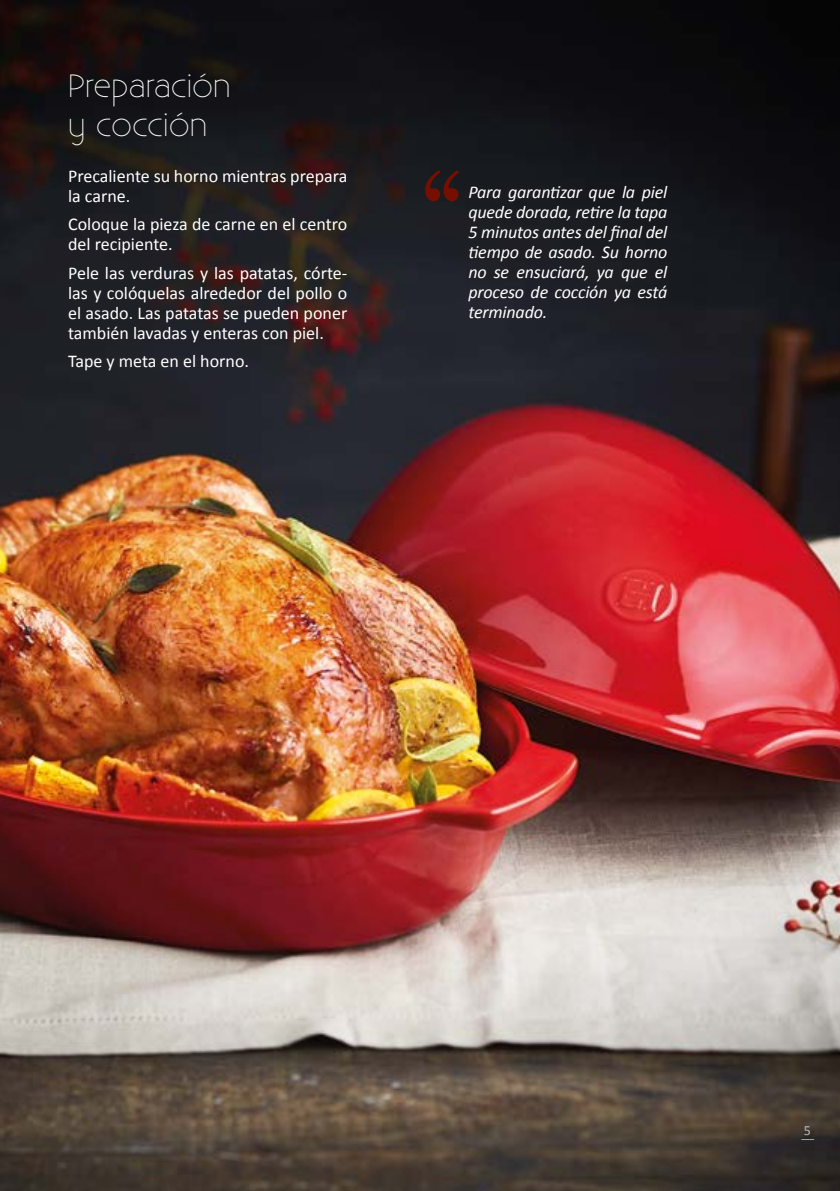
<style>
.page{position:relative;width:840px;height:1191px;background:#fff}
.page>*{position:absolute;margin:0;border:0;box-sizing:border-box;transform-origin:0 0}
.t1{font:300 32px/39.6px "Existence";color:#fff}
.t2{font:18px/20px "Calibri";color:#fff}
.t3{font:italic 18px/20px "Calibri";letter-spacing:-.01em;color:#fff;text-align:justify}
.t4{font:14px "Calibri";color:#b0bdc4}
</style>
<div class="page">
<img style="left:0;top:0;width:839px;height:1191px">
<svg style="left:801px;top:1139px;width:12px;height:1px"></svg>
<svg style="left:425px;top:170px;width:34px;height:31px"></svg>
<h1 class="t1" style="left:68px;top:64px;width:164px">Preparación y cocción</h1>
<p class="t2" style="left:68px;top:166px;width:280px">Precaliente su horno mientras prepara la carne.</p>
<p class="t2" style="left:68px;top:214px;width:280px">Coloque la pieza de carne en el centro del recipiente.</p>
<p class="t2" style="left:68px;top:263px;width:280px;text-align:justify">Pele las verduras y las patatas, córte&shy;las y colóquelas alrededor del pollo o el asado. Las patatas se pueden poner también lavadas y enteras con piel.</p>
<p class="t2" style="left:68px;top:351px;width:182px">Tape y meta en el horno.</p>
<p class="t3" style="left:468px;top:181px;width:200px">Para garantizar que la piel quede dorada, retire la tapa 5 minutos antes del final del tiempo de asado. Su horno no se ensuciará, ya que el proceso de cocción ya está terminado.</p>
<p class="t4" style="left:803px;top:1122px;width:9px">5</p>
</div>
